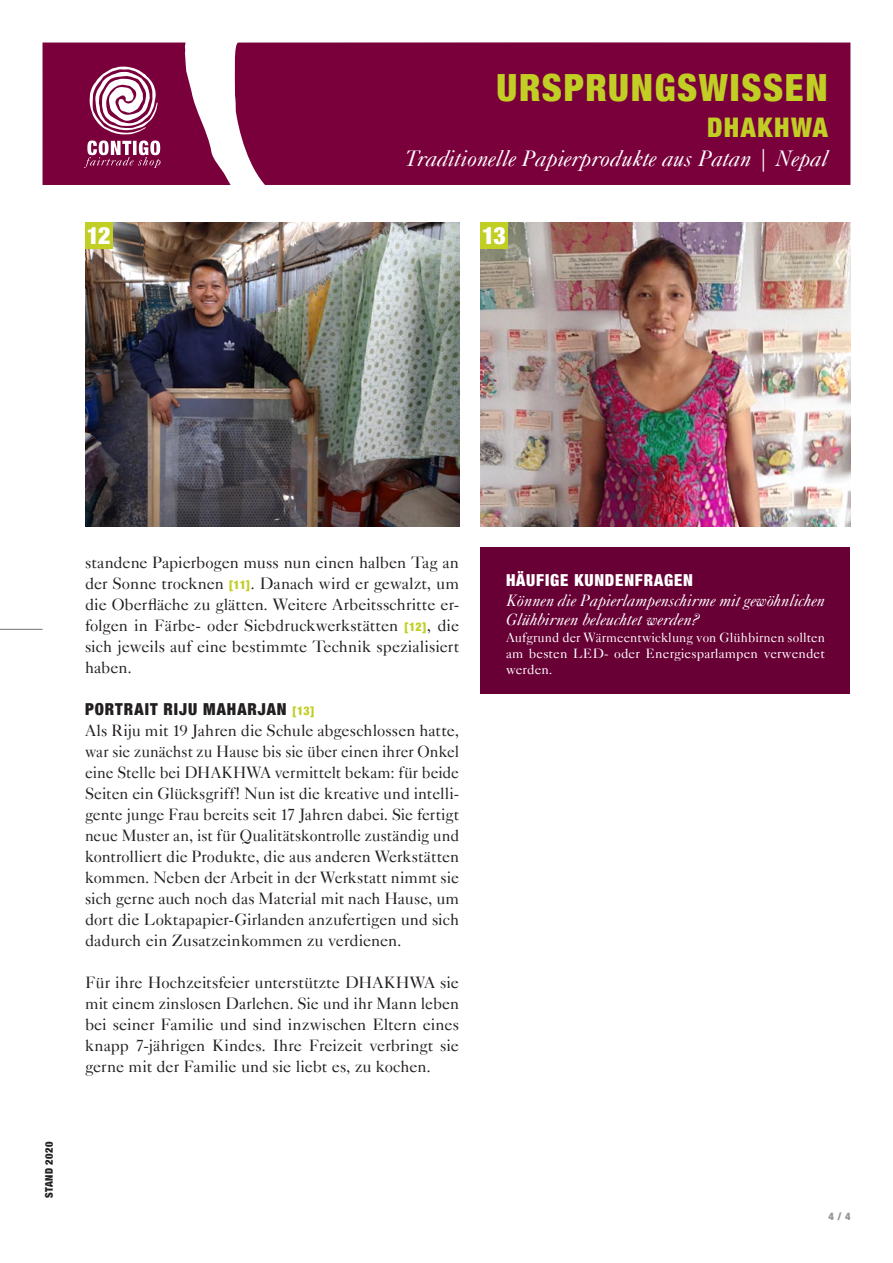
<style>
.page{position:relative;width:893px;height:1263px;background:#fff}
.page>*{position:absolute;margin:0;border:0;box-sizing:border-box;transform-origin:0 0}
.t1{font:900 condensed 37.5px "Helvetica Neue LT";letter-spacing:.045em;color:#c1ce23}
.t2{font:900 condensed 27px "Helvetica Neue LT";letter-spacing:.055em;color:#c1ce23}
.t3{font:900 condensed 24px "Helvetica Neue LT";color:#fff}
.t4{font:italic 22.5px "Caslon Five Forty LT";color:#fff}
.t5{font:16.5px/21px "Caslon Five Forty LT";letter-spacing:-.005em;color:#231f20;text-align:justify}
.t6{font:italic 16.5px/19.8px "Caslon Five Forty LT";letter-spacing:.005em;color:#fff}
.t7{font:900 condensed 16.5px "Helvetica Neue LT";letter-spacing:.05em;color:#fff}
.t8{font:900 condensed 16.5px "Helvetica Neue LT";color:#231f20}
.t9{font:13.5px/16.2px "Caslon Five Forty LT";letter-spacing:.005em;color:#fff;text-align:justify;scale:.96 1}
.t10{font:900 condensed 12px "Helvetica Neue LT";color:#c1ce23}
.t11{font:900 condensed 10.5px "Helvetica Neue LT";letter-spacing:.05em;color:#231f20}
.t12{font:900 condensed 10.5px "Helvetica Neue LT";color:#939598}
.s1{font-family:"Helvetica Neue LT";font-weight:900;font-stretch:condensed;font-size:12px;color:#c1ce23}
.s2{font-size:16.5px;color:#231f20}
</style>
<div class="page">
<div style="left:234px;top:42px;width:616px;height:143px;background:#7a003b"></div>
<svg style="left:43px;top:43px;width:188px;height:142px"></svg>
<hr style="left:0;top:629px;width:43px;height:1px;background:#808285">
<div style="left:480px;top:547px;width:370px;height:147px;background:#680035"></div>
<img style="left:85px;top:222px;width:374px;height:304px">
<div style="left:85px;top:222px;width:27px;height:26px;background:#c1ce23"></div>
<img style="left:480px;top:222px;width:370px;height:304px">
<div style="left:480px;top:222px;width:28px;height:26px;background:#c1ce23"></div>
<h1 class="t1" style="left:496px;top:65px;width:333px">URSPRUNGSWISSEN</h1>
<h2 class="t2" style="left:707px;top:111px;width:122px">DHAKHWA</h2>
<h3 class="t4" style="left:405px;top:145px;width:424px">Traditionelle Papierprodukte aus Patan | Nepal</h3>
<p class="t3" style="left:87px;top:220px;width:25px">12</p>
<p class="t3" style="left:482px;top:220px;width:25px">13</p>
<p class="t11" style="left:43px;top:1198px;width:59px;rotate:-90deg">STAND 2020</p>
<p class="t5" style="left:85px;top:552px;width:376px">standene Papierbogen muss nun einen halben Tag an der Sonne trocknen <span class="s1">[11 ]</span>. Danach wird er gewalzt, um die Oberfläche zu glätten. Weitere Arbeitsschritte er&shy;folgen in Färbe- oder Siebdruckwerkstätten <span class="s1">[1 2]</span>, die sich jeweils auf eine bestimmte Technik spezialisiert haben.</p>
<p class="t8" style="left:85px;top:699px;width:11px">PORTRAIT</p>
<p class="t8" style="left:164px;top:699px;width:52px">RIJUMAHAR</p>
<p class="t10" style="left:258px;top:704px;width:58px"><span class="s2">JAN</span> [13]</p>
<p class="t5" style="left:85px;top:720px;width:376px">Als Riju mit 19 Jahren die Schule abgeschlossen hatte, war sie zunächst zu Hause bis sie über einen ihrer Onkel eine Stelle bei DHAKHWA vermittelt bekam: für beide Seiten ein Glücksgriff! Nun ist die kreative und intelli&shy;gente junge Frau bereits seit 17 Jahren dabei. Sie fertigt neue Muster an, ist für Qualitätskontrolle zuständig und kontrolliert die Produkte, die aus anderen Werkstätten kommen. Neben der Arbeit in der Werkstatt nimmt sie sich gerne auch noch das Material mit nach Hause, um dort die Loktapapier-Girlanden anzufertigen und sich dadurch ein Zusatzeinkommen zu verdienen.</p>
<p class="t5" style="left:85px;top:972px;width:376px">Für ihre Hochzeitsfeier unterstützte DHAKHWA sie mit einem zinslosen Darlehen. Sie und ihr Mann leben bei seiner Familie und sind inzwischen Eltern eines knapp 7-jährigen Kindes. Ihre Freizeit verbringt sie gerne mit der Familie und sie liebt es, zu kochen.</p>
<p class="t7" style="left:506px;top:570px;width:188px">HÄUFIGE KUNDENFRAGEN</p>
<p class="t6" style="left:506px;top:590px;width:320px">Können die Papierlampenschirme mit gewöhnlichen<br>Glühbirnen beleuchtet werden?</p>
<p class="t9" style="left:506px;top:629px;width:334px">Aufgrund der Wärmeentwicklung von Glühbirnen sollten am besten LED- oder Energiesparlampen verwendet werden.</p>
<p class="t12" style="left:838px;top:1209px;width:14px">/ 4</p>
</div>
